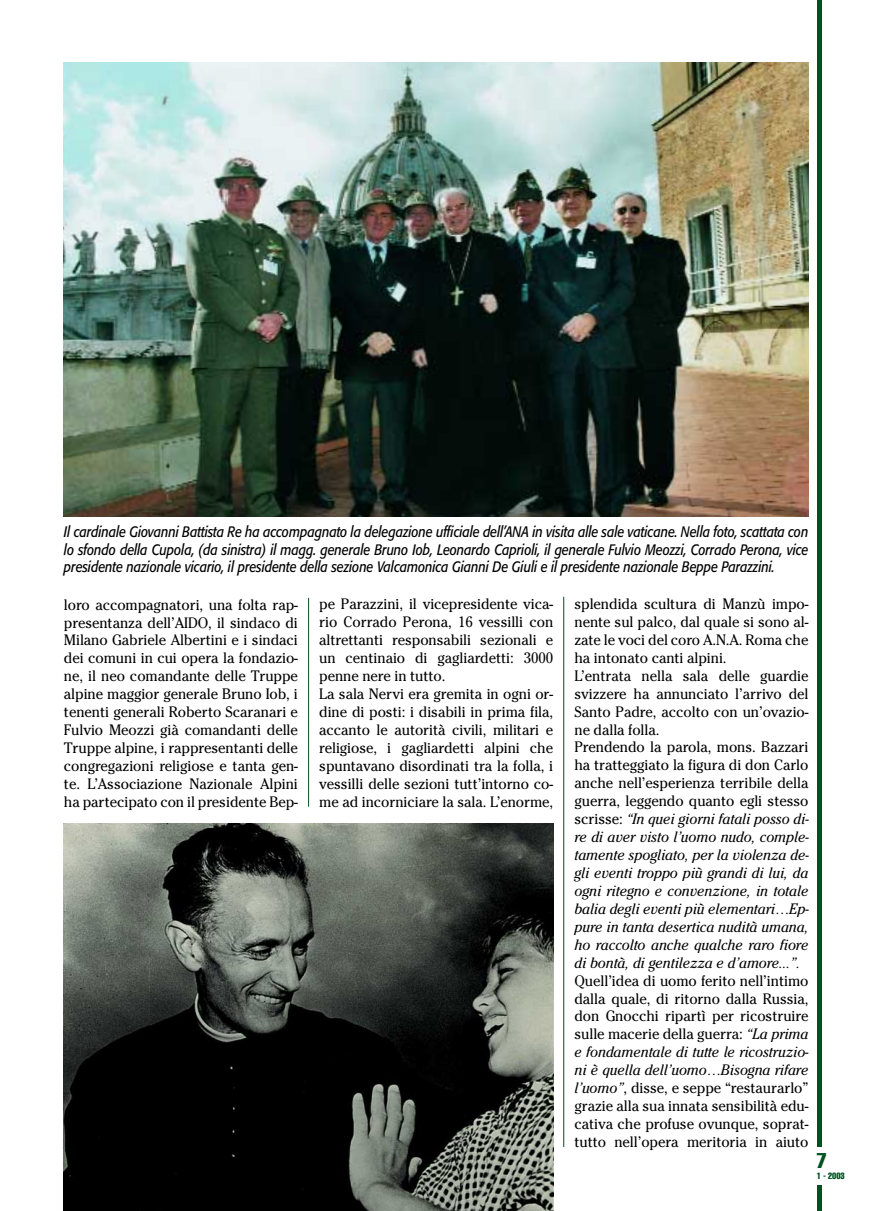
<style>
.page{position:relative;width:872px;height:1211px;background:#fff}
.page>*{position:absolute;margin:0;border:0;box-sizing:border-box;transform-origin:0 0}
.t1{font:extra-condensed 21px "Helvetica";color:#005120}
.t2{font:15px/17.9px "Cheltenham";letter-spacing:-.005em;color:#000;scale:.95 1}
.t3{font:italic 15px/17.2px "Formata";letter-spacing:-.01em;color:#000;text-align:justify;scale:.85 1}
.t4{font:extra-condensed 9px "Helvetica";color:#005120}
.s1{font-style:italic}
</style>
<div class="page">
<hr style="left:817px;top:1185px;width:4px;height:25px;background:#005120">
<hr style="left:817px;top:0;width:4px;height:1147px;background:#005120">
<hr style="left:308px;top:598px;width:1px;height:208px;background:#005120">
<img style="left:64px;top:62px;width:744px;height:454px">
<hr style="left:563px;top:597px;width:1px;height:550px;background:#005120">
<img style="left:64px;top:823px;width:489px;height:387px">
<p class="t3" style="left:64px;top:525px;width:877px">Il cardinale Giovanni Battista Re ha accompagnato la delegazione ufficiale dell’ANA in visita alle sale vaticane. Nella foto, scattata con lo sfondo della Cupola, (da sinistra) il magg. generale Bruno Iob, Leonardo Caprioli, il generale Fulvio Meozzi, Corrado Perona, vice presidente nazionale vicario, il presidente della sezione Valcamonica Gianni De Giuli e il presidente nazionale Beppe Parazzini.</p>
<p class="t2" style="left:64px;top:597px;width:248px;text-align:justify">loro accompagnatori, una folta rap&shy;presentanza dell’AIDO, il sindaco di Milano Gabriele Albertini e i sindaci dei comuni in cui opera la fondazio&shy;ne, il neo comandante delle Truppe alpine maggior generale Bruno Iob, i tenenti generali Roberto Scaranari e Fulvio Meozzi già comandanti delle Truppe alpine, i rappresentanti delle congregazioni religiose e tanta gen&shy;te. L’Associazione Nazionale Alpini ha partecipato con il presidente Bep-</p>
<p class="t2" style="left:319px;top:597px;width:248px">pe Parazzini, il vicepresidente vica&shy;rio Corrado Perona, 16 vessilli con altrettanti responsabili sezionali e un centinaio di gagliardetti: 3000 penne nere in tutto.<br>La sala Nervi era gremita in ogni or&shy;dine di posti: i disabili in prima fila, accanto le autorità civili, militari e religiose, i gagliardetti alpini che spuntavano disordinati tra la folla, i vessilli delle sezioni tutt’intorno co&shy;me ad incorniciare la sala. L’enorme,</p>
<p class="t2" style="left:574px;top:596px;width:248px">splendida scultura di Manzù impo&shy;nente sul palco, dal quale si sono al&shy;zate le voci del coro A.N.A. Roma che ha intonato canti alpini.<br>L’entrata nella sala delle guardie svizzere ha annunciato l’arrivo del Santo Padre, accolto con un’ovazio&shy;ne dalla folla.<br>Prendendo la parola, mons. Bazzari ha tratteggiato la figura di don Carlo anche nell’esperienza terribile della guerra, leggendo quanto egli stesso scrisse: <span class="s1">“In quei giorni fatali posso di&shy;re di aver visto l’uomo nudo, comple&shy;tamente spogliato, per la violenza de&shy;gli eventi troppo più grandi di lui, da ogni ritegno e convenzione, in totale balia degli eventi più elementari…Ep&shy;pure in tanta desertica nudità umana, ho raccolto anche qualche raro fiore di bontà, di gentilezza e d’amore...”.</span></p>
<p class="t2" style="left:574px;top:973px;width:248px;text-align:justify">Quell’idea di uomo ferito nell’intimo dalla quale, di ritorno dalla Russia, don Gnocchi ripartì per ricostruire sulle macerie della guerra: <span class="s1">“La prima e fondamentale di tutte le ricostruzio&shy;ni è quella dell’uomo…Bisogna rifare l’uomo”</span>, disse, e seppe “restaurarlo” grazie alla sua innata sensibilità edu&shy;cativa che profuse ovunque, soprat&shy;tutto nell’opera meritoria in aiuto</p>
<h1 class="t1" style="left:817px;top:1153px;width:11px">7</h1>
<p class="t4" style="left:817px;top:1173px;width:29px">1 - 2003</p>
</div>
